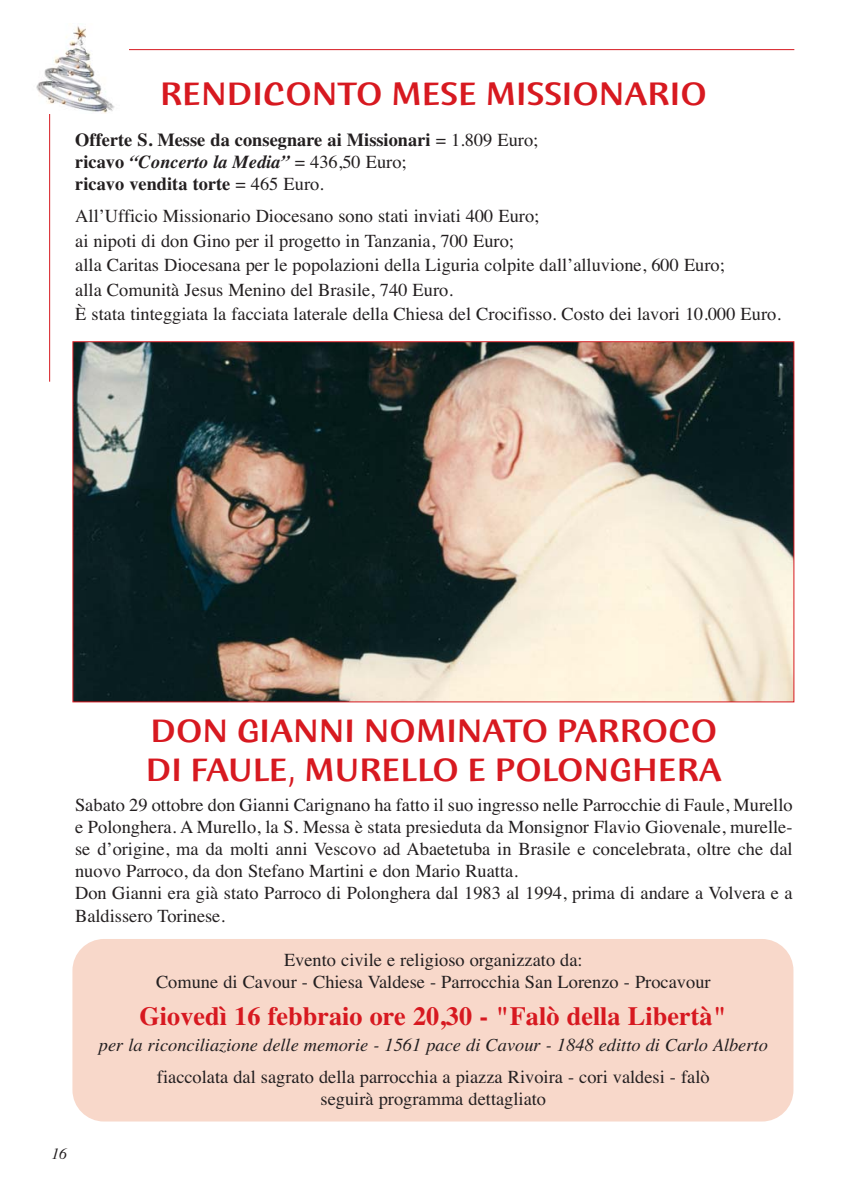
<style>
.page{position:relative;width:844px;height:1191px;background:#fff}
.page>*{position:absolute;margin:0;border:0;box-sizing:border-box;transform-origin:0 0}
.t1{font:500 35px/38.5px "Humana Sans ITC";color:#d71920}
.t2{font:700 26.25px "Times";color:#d71920}
.t3{font:18.38px/22.1px "Times";color:#231f20}
.t4{font:700 18.38px/22.1px "Times";color:#231f20}
.t5{font:italic 18.38px "Times";color:#231f20}
.t6{font:italic 15.75px "Times";color:#231f20}
.s1{font-weight:400}
.s2{font-style:italic}
</style>
<div class="page">
<hr style="left:49px;top:93px;width:1px;height:289px;background:#d71920">
<hr style="left:124px;top:49px;width:670px;height:1px;background:#d71920">
<img style="left:36px;top:26px;width:92px;height:88px">
<img style="left:74px;top:343px;width:718px;height:357px">
<div style="left:72px;top:939px;width:721px;height:182px;background:#f8d8ca;border-radius:32px"></div>
<h1 class="t1" style="left:160px;top:77px;width:548px">RENDICONTO MESE MISSIONARIO</h1>
<p class="t4" style="left:75px;top:130px;width:464px">Offerte S. Messe da consegnare ai Missionari <span class="s1">= 1.809 Euro; </span>ricavo <span class="s2">“Concerto la Media”</span> <span class="s1">= 436,50 Euro;<br></span>ricavo vendita torte <span class="s1">= 465 Euro.</span></p>
<p class="t3" style="left:75px;top:205px;width:707px;line-height:24.5px">All’Ufficio Missionario Diocesano sono stati inviati 400 Euro;<br>ai nipoti di don Gino per il progetto in Tanzania, 700 Euro;<br>alla Caritas Diocesana per le popolazioni della Liguria colpite dall’alluvione, 600 Euro;<br>alla Comunità Jesus Menino del Brasile, 740 Euro.<br>È stata tinteggiata la facciata laterale della Chiesa del Crocifisso. Costo dei lavori 10.000 Euro.</p>
<h1 class="t1" style="left:146px;top:714px;width:577px">DON GIANNI NOMINATO PARROCO<br>DI FAULE, MURELLO E POLONGHERA</h1>
<p class="t3" style="left:75px;top:795px;width:719px">Sabato 29 ottobre don Gianni Carignano ha fatto il suo ingresso nelle Parrocchie di Faule, Murello e Polonghera. A Murello, la S. Messa è stata presieduta da Monsignor Flavio Giovenale, murelle&shy;se d’origine, ma da molti anni Vescovo ad Abaetetuba in Brasile e concelebrata, oltre che dal nuovo Parroco, da don Stefano Martini e don Mario Ruatta.<br>Don Gianni era già stato Parroco di Polonghera dal 1983 al 1994, prima di andare a Volvera e a Baldissero Torinese.</p>
<p class="t6" style="left:51px;top:1147px;width:17px">16</p>
<p class="t3" style="left:156px;top:950px;width:556px;text-align:center">Evento civile e religioso organizzato da:<br>Comune di Cavour - Chiesa Valdese - Parrocchia San Lorenzo - Procavour</p>
<h2 class="t2" style="left:139px;top:1006px;width:589px">Giovedì 16 febbraio ore 20,30 - "Falò della Libertà"</h2>
<p class="t5" style="left:99px;top:1038px;width:670px">per la riconciliazione delle memorie - 1561 pace di Cavour - 1848 editto di Carlo Alberto</p>
<p class="t3" style="left:157px;top:1067px;width:554px;text-align:center">fiaccolata dal sagrato della parrocchia a piazza Rivoira - cori valdesi - falò seguirà programma dettagliato</p>
</div>
